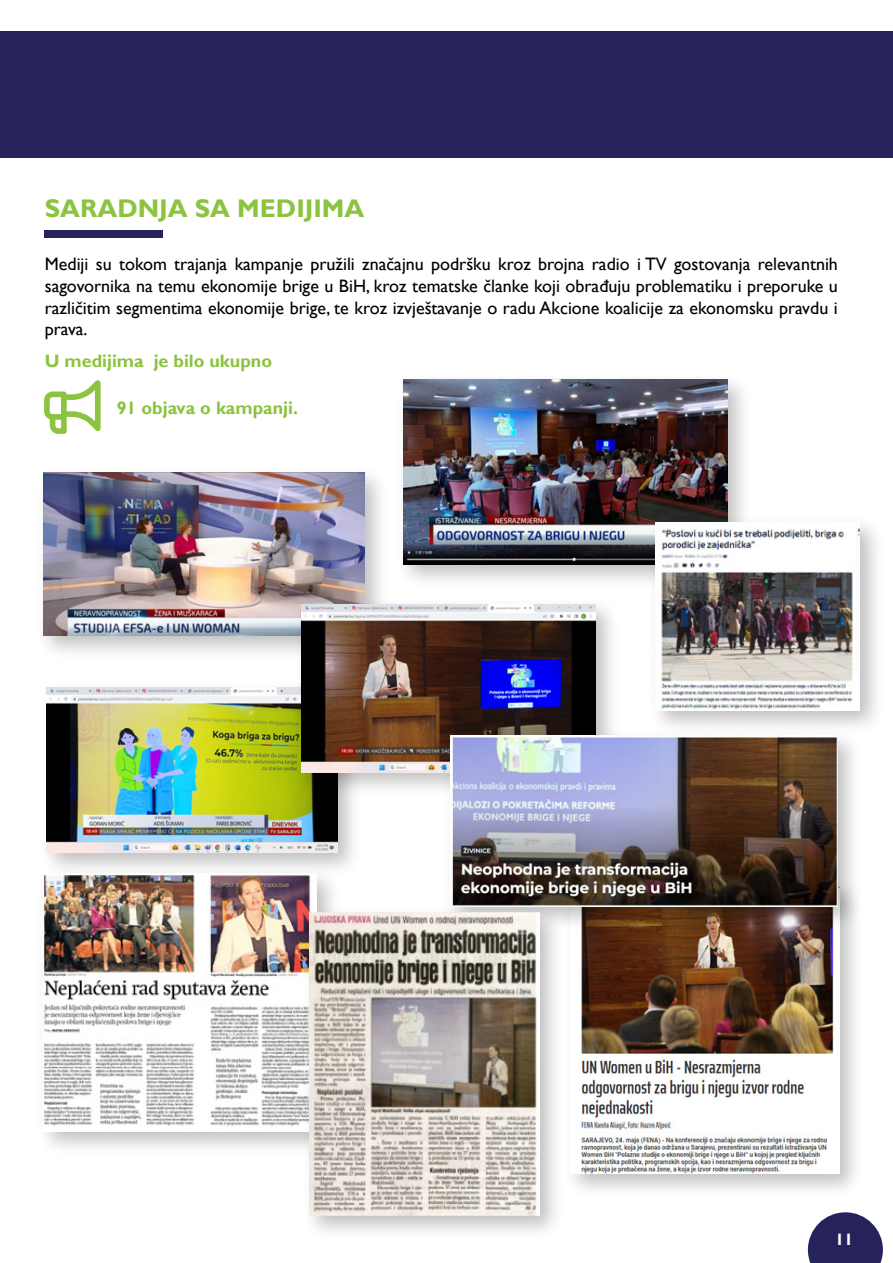
<style>
.page{position:relative;width:893px;height:1263px;background:#fff}
.page>*{position:absolute;margin:0;border:0;box-sizing:border-box;transform-origin:0 0}
.t1{font:700 25.5px "Gill Sans";color:#8cc340}
.t2{font:18px/21.6px "Gill Sans";color:#000;text-align:justify}
.t3{font:700 18px "Gill Sans";color:#8cc340}
.t4{font:700 16.5px "Gill Sans";color:#fff}
</style>
<div class="page">
<img style="left:576px;top:938px;width:258px;height:235px">
<div style="left:0;top:32px;width:893px;height:126px;background:#26235c"></div>
<img style="left:43px;top:472px;width:337px;height:180px">
<img style="left:44px;top:473px;width:320px;height:163px">
<img style="left:403px;top:379px;width:340px;height:202px">
<img style="left:404px;top:380px;width:324px;height:184px">
<img style="left:46px;top:687px;width:308px;height:176px">
<img style="left:47px;top:687px;width:290px;height:165px">
<img style="left:287px;top:591px;width:325px;height:213px">
<img style="left:302px;top:605px;width:293px;height:167px">
<img style="left:43px;top:859px;width:305px;height:289px">
<img style="left:44px;top:873px;width:273px;height:258px">
<img style="left:436px;top:721px;width:425px;height:217px">
<img style="left:450px;top:735px;width:387px;height:172px">
<img style="left:295px;top:898px;width:276px;height:334px">
<img style="left:309px;top:912px;width:230px;height:303px">
<img style="left:642px;top:508px;width:234px;height:233px">
<img style="left:656px;top:522px;width:204px;height:188px">
<div style="left:45px;top:230px;width:118px;height:7px;background:#26235c"></div>
<svg style="left:808px;top:1212px;width:75px;height:51px"></svg>
<svg style="left:44px;top:380px;width:57px;height:54px"></svg>
<h1 class="t1" style="left:45px;top:193px;width:321px">SARADNJA SA MEDIJIMA</h1>
<p class="t2" style="left:45px;top:254px;width:795px">Mediji su tokom trajanja kampanje pružili značajnu podršku kroz brojna radio i TV gostovanja relevantnih sagovornika na temu ekonomije brige u BiH, kroz tematske članke koji obrađuju problematiku i preporuke u različitim segmentima ekonomije brige, te kroz izvještavanje o radu Akcione koalicije za ekonomsku pravdu i prava.</p>
<p class="t3" style="left:45px;top:350px;width:229px">U medijima je bilo ukupno</p>
<p class="t3" style="left:117px;top:397px;width:183px">91 objava o kampanji.</p>
<p class="t4" style="left:835px;top:1230px;width:20px">11</p>
</div>
